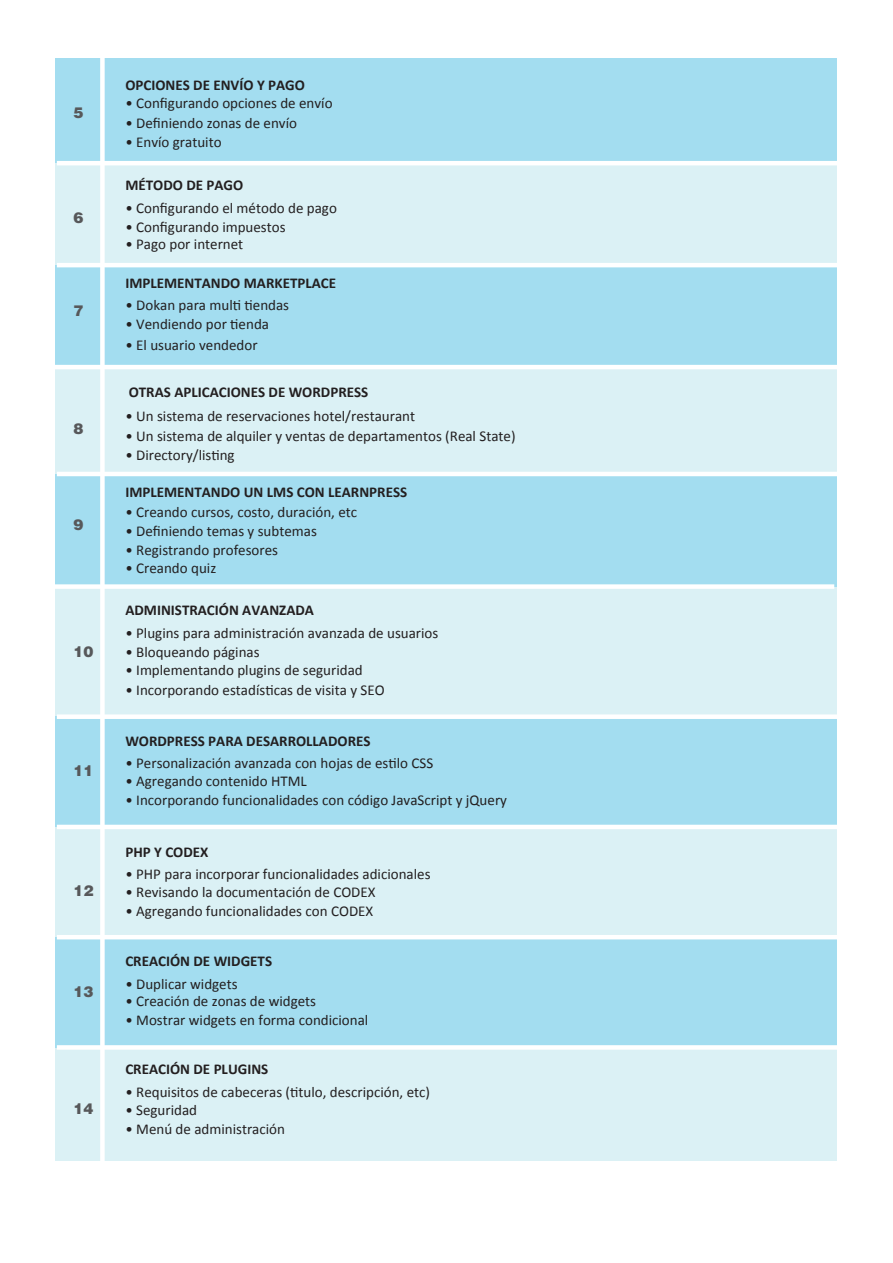
<style>
.page{position:relative;width:893px;height:1263px;background:#fff}
.page>*{position:absolute;margin:0;border:0;box-sizing:border-box;transform-origin:0 0}
.t1{font:15px "Calibri";color:#231f20}
.t2{font:700 15px "Calibri";color:#231f20}
.t3{font:900 15px "Helvetica LT Std";color:#57585a}
</style>
<div class="page">
<div style="left:56px;top:59px;width:781px;height:1101px;background:#dbf1f5"></div>
<div style="left:56px;top:59px;width:781px;height:104px;background:#a3ddf0"></div>
<div style="left:56px;top:265px;width:781px;height:102px;background:#a3ddf0"></div>
<hr style="left:57px;top:161px;width:780px;height:4px;background:#fff">
<hr style="left:57px;top:263px;width:780px;height:4px;background:#fff">
<div style="left:56px;top:474px;width:781px;height:113px;background:#a3ddf0"></div>
<hr style="left:57px;top:472px;width:780px;height:4px;background:#fff">
<div style="left:56px;top:717px;width:781px;height:110px;background:#a3ddf0"></div>
<div style="left:57px;top:714px;width:780px;height:5px;background:#fff"></div>
<div style="left:54px;top:584px;width:780px;height:5px;background:#fff"></div>
<hr style="left:51px;top:365px;width:786px;height:4px;background:#fff">
<div style="left:56px;top:937px;width:781px;height:110px;background:#a3ddf0"></div>
<div style="left:100px;top:51px;width:5px;height:1163px;background:#fff"></div>
<hr style="left:57px;top:825px;width:780px;height:4px;background:#fff">
<hr style="left:57px;top:935px;width:780px;height:4px;background:#fff">
<div style="left:57px;top:1045px;width:780px;height:5px;background:#fff"></div>
<p class="t3" style="left:74px;top:103px;width:12px">5</p>
<p class="t3" style="left:74px;top:208px;width:12px">6</p>
<p class="t3" style="left:74px;top:301px;width:12px">7</p>
<p class="t3" style="left:74px;top:419px;width:12px">8</p>
<p class="t3" style="left:74px;top:515px;width:12px">9</p>
<p class="t3" style="left:74px;top:642px;width:22px">10</p>
<p class="t3" style="left:74px;top:761px;width:22px">11</p>
<p class="t3" style="left:74px;top:881px;width:22px">12</p>
<p class="t3" style="left:74px;top:981px;width:22px">13</p>
<p class="t3" style="left:74px;top:1099px;width:22px">14</p>
<p class="t2" style="left:125px;top:74px;width:181px">OPCIONES DE ENVÍO Y PAGO</p>
<p class="t1" style="left:125px;top:94px;width:209px">• Configurando opciones de envío</p>
<p class="t1" style="left:125px;top:113px;width:173px">• Definiendo zonas de envío</p>
<p class="t1" style="left:125px;top:132px;width:98px">• Envío gratuito</p>
<p class="t2" style="left:125px;top:175px;width:119px">MÉTODO DE PAGO</p>
<p class="t1" style="left:125px;top:198px;width:213px">• Configurando el método de pago</p>
<p class="t1" style="left:125px;top:218px;width:162px">• Configurando impuestos</p>
<p class="t1" style="left:125px;top:235px;width:119px">• Pago por internet</p>
<p class="t2" style="left:125px;top:272px;width:212px">IMPLEMENTANDO MARKETPLACE</p>
<p class="t1" style="left:125px;top:296px;width:165px">• Dokan para multi tiendas</p>
<p class="t1" style="left:125px;top:315px;width:145px">• Vendiendo por tienda</p>
<p class="t1" style="left:125px;top:335px;width:134px">• El usuario vendedor</p>
<p class="t2" style="left:129px;top:382px;width:241px">OTRAS APLICACIONES DE WORDPRESS</p>
<p class="t1" style="left:125px;top:406px;width:291px">• Un sistema de reservaciones hotel/restaurant</p>
<p class="t1" style="left:125px;top:427px;width:392px">• Un sistema de alquiler y ventas de departamentos (Real State)</p>
<p class="t1" style="left:125px;top:446px;width:111px">• Directory/listing</p>
<p class="t2" style="left:125px;top:482px;width:283px">IMPLEMENTANDO UN LMS CON LEARNPRESS</p>
<p class="t1" style="left:125px;top:502px;width:233px">• Creando cursos, costo, duración, etc</p>
<p class="t1" style="left:125px;top:522px;width:193px">• Definiendo temas y subtemas</p>
<p class="t1" style="left:125px;top:540px;width:154px">• Registrando profesores</p>
<p class="t1" style="left:125px;top:559px;width:92px">• Creando quiz</p>
<p class="t2" style="left:125px;top:600px;width:190px">ADMINISTRACIÓN AVANZADA</p>
<p class="t1" style="left:125px;top:623px;width:315px">• Plugins para administración avanzada de usuarios</p>
<p class="t1" style="left:125px;top:643px;width:136px">• Bloqueando páginas</p>
<p class="t1" style="left:125px;top:661px;width:239px">• Implementando plugins de seguridad</p>
<p class="t1" style="left:125px;top:681px;width:261px">• Incorporando estadísticas de visita y SEO</p>
<p class="t2" style="left:125px;top:730px;width:247px">WORDPRESS PARA DESARROLLADORES</p>
<p class="t1" style="left:125px;top:754px;width:309px">• Personalización avanzada con hojas de estilo CSS</p>
<p class="t1" style="left:125px;top:772px;width:183px">• Agregando contenido HTML</p>
<p class="t1" style="left:125px;top:790px;width:383px">• Incorporando funcionalidades con código JavaScript y jQuery</p>
<p class="t2" style="left:125px;top:841px;width:85px">PHP Y CODEX</p>
<p class="t1" style="left:125px;top:865px;width:307px">• PHP para incorporar funcionalidades adicionales</p>
<p class="t1" style="left:125px;top:883px;width:252px">• Revisando la documentación de CODEX</p>
<p class="t1" style="left:125px;top:902px;width:249px">• Agregando funcionalidades con CODEX</p>
<p class="t2" style="left:125px;top:950px;width:148px">CREACIÓN DE WIDGETS</p>
<p class="t1" style="left:125px;top:974px;width:114px">• Duplicar widgets</p>
<p class="t1" style="left:125px;top:992px;width:192px">• Creación de zonas de widgets</p>
<p class="t1" style="left:125px;top:1011px;width:244px">• Mostrar widgets en forma condicional</p>
<p class="t2" style="left:125px;top:1059px;width:144px">CREACIÓN DE PLUGINS</p>
<p class="t1" style="left:125px;top:1083px;width:306px">• Requisitos de cabeceras (titulo, descripción, etc)</p>
<p class="t1" style="left:125px;top:1100px;width:73px">• Seguridad</p>
<p class="t1" style="left:125px;top:1119px;width:161px">• Menú de administración</p>
</div>
